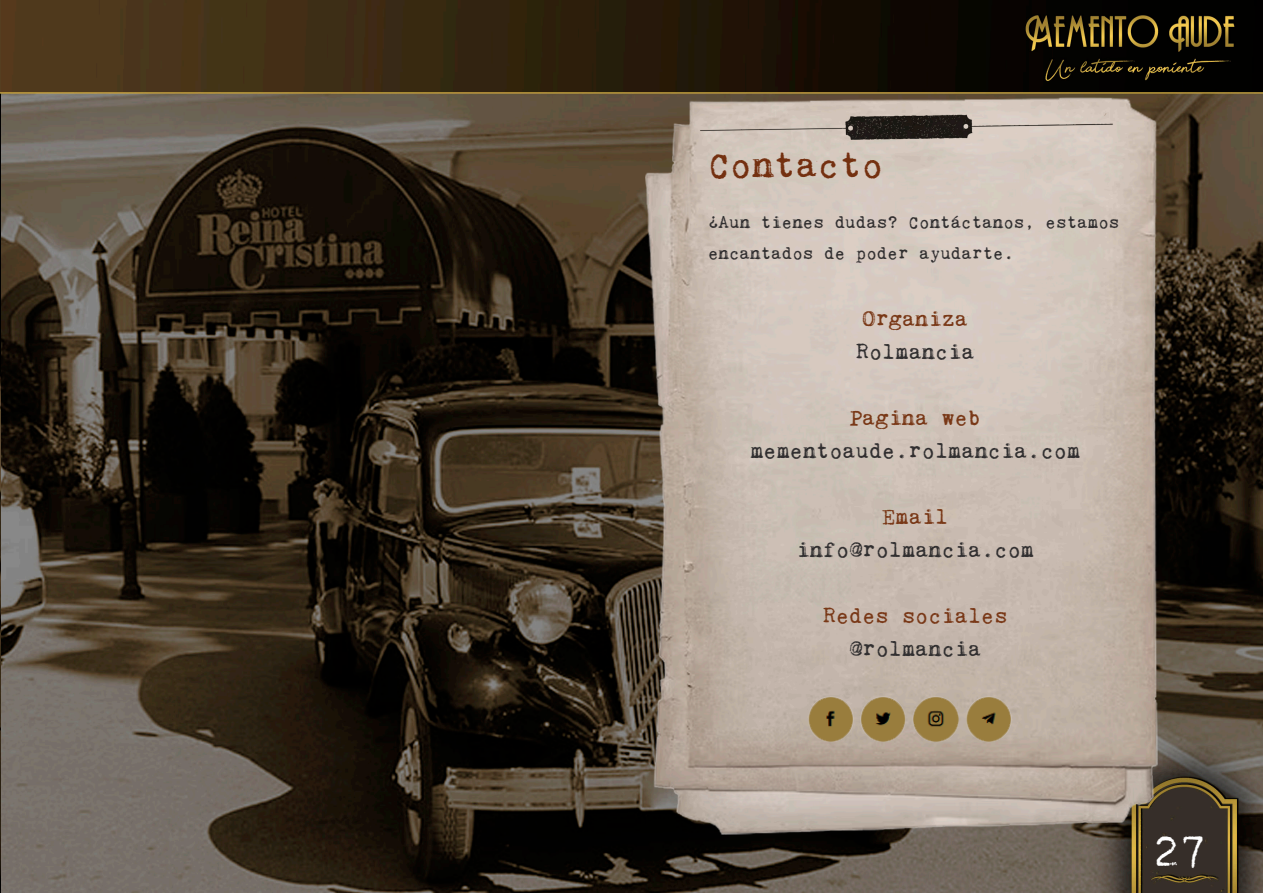
<style>
.page{position:relative;width:1263px;height:893px;background:#fff}
.page>*{position:absolute;margin:0;border:0;box-sizing:border-box;transform-origin:0 0}
.t1{font:45px "Kingthings Trypewriter 2";color:#fff}
.Titulo_Grande{font:37.5px "Kingthings Trypewriter 2";color:#743010}
.t2{font:22.5px/33px "Kingthings Trypewriter 2";color:#312f30}
.t3{font:22.5px "Kingthings Trypewriter 2";color:#793817}
.t4{font:18px/31.5px "Kingthings Trypewriter 2";color:#312f30}
.s1{color:#793817}
</style>
<div class="page">
<img style="left:1px;top:0;width:1262px;height:893px">
<img style="left:638px;top:36px;width:599px;height:848px">
<img style="left:778px;top:684px;width:272px;height:78px">
<img style="left:0;top:0;width:1px;height:893px">
<p class="Titulo_Grande" style="left:708px;top:144px;width:177px">Contacto</p>
<p class="t4" style="left:708px;top:206px;width:413px">¿Aun tienes dudas? Contáctanos, estamos encantados de poder ayudarte.</p>
<p class="t2" style="left:856px;top:302px;width:120px"><span class="s1">Organiza<br></span>Rolmancia</p>
<p class="t3" style="left:849px;top:405px;width:133px">Pagina web</p>
<p class="t2" style="left:750px;top:434px;width:331px">mementoaude.rolmancia.com</p>
<p class="t2" style="left:796px;top:500px;width:239px;text-align:center"><span class="s1">Email </span>info@rolmancia.com</p>
<p class="t3" style="left:823px;top:603px;width:186px">Redes sociales</p>
<p class="t2" style="left:849px;top:632px;width:133px">@rolmancia</p>
<p class="t1" style="left:1154px;top:827px;width:54px">27</p>
</div>
